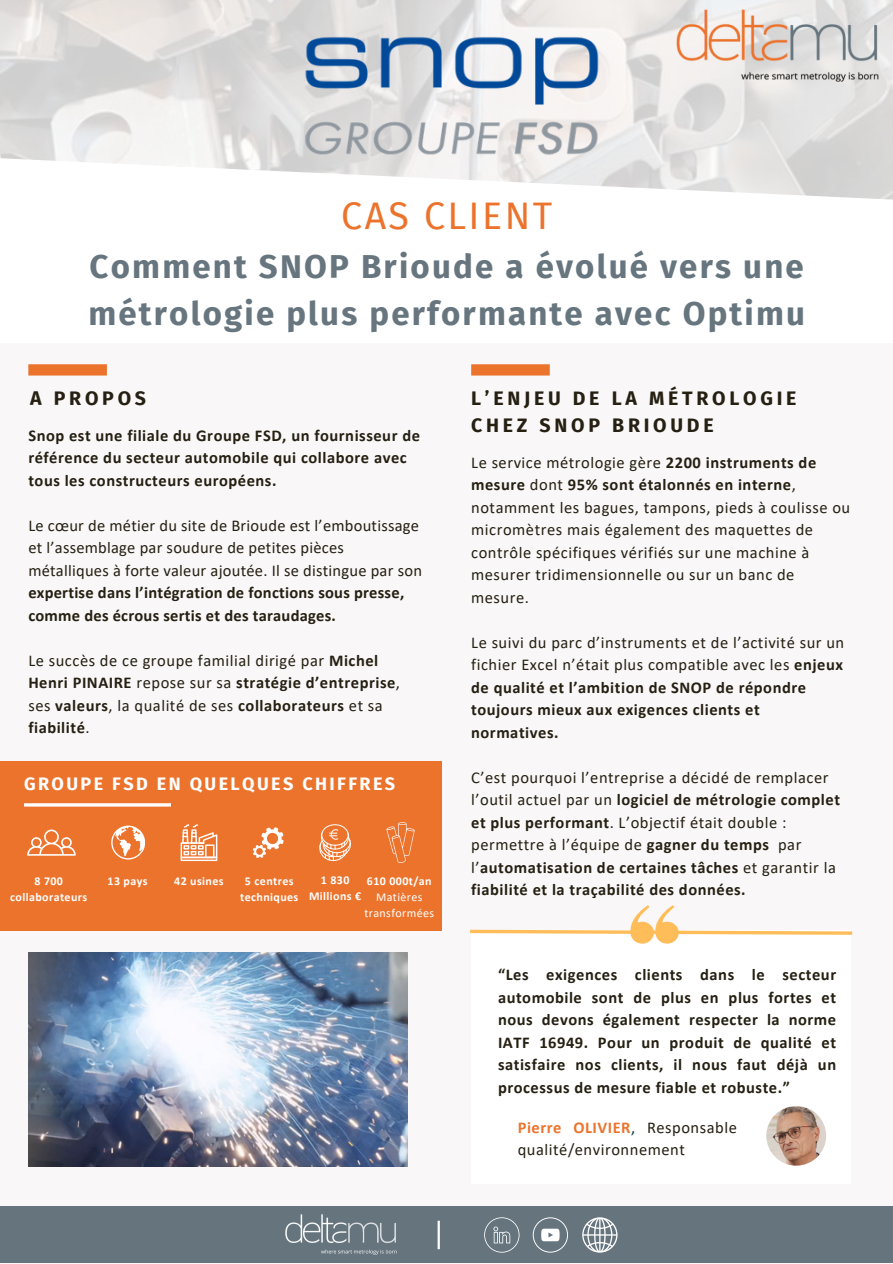
<style>
.page{position:relative;width:893px;height:1264px;background:#fff}
.page>*{position:absolute;margin:0;border:0;box-sizing:border-box;transform-origin:0 0}
.t1{font:37.5px "Fira Sans";letter-spacing:.065em;color:#ec732c}
.t2{font:700 33px/46.2px "Fira Sans";letter-spacing:.065em;color:#66757e}
.t3{font:700 19.5px/27px "Fira Sans";letter-spacing:.19em;color:#252012}
.t4{font:700 18px "Fira Sans";letter-spacing:.135em;color:#fff}
.t5{font:700 16.5px/22.5px "Calibri";letter-spacing:.03em;color:#252012}
.t6{font:16.5px/22.5px "Calibri";letter-spacing:.03em;color:#252012}
.t7{font:700 12px/16px "Calibri";letter-spacing:.035em;color:#fff;text-align:center}
.t8{font:12px/16px "Calibri";letter-spacing:.035em;color:#fff;text-align:center}
.s1{font-weight:700}
.s2{font-weight:400}
.s3{font-weight:700;color:#ec732c}
.s4{color:#043239}
</style>
<div class="page">
<img style="left:0;top:0;width:892px;height:200px">
<img style="left:674px;top:3px;width:209px;height:84px">
<img style="left:301px;top:32px;width:299px;height:127px">
<div style="left:0;top:343px;width:892px;height:920px;background:#f9f7f8"></div>
<div style="left:28px;top:364px;width:79px;height:11px;background:#ec732c"></div>
<div style="left:0;top:761px;width:441px;height:170px;background:#ec732c"></div>
<hr style="left:24px;top:803px;width:147px;height:3px;background:#fff">
<svg style="left:111px;top:825px;width:34px;height:34px"></svg>
<svg style="left:253px;top:827px;width:31px;height:30px"></svg>
<svg style="left:319px;top:824px;width:32px;height:37px"></svg>
<svg style="left:27px;top:829px;width:49px;height:26px"></svg>
<div style="left:471px;top:364px;width:78px;height:11px;background:#ec732c"></div>
<img style="left:28px;top:952px;width:379px;height:214px">
<div style="left:471px;top:929px;width:379px;height:254px;background:#fff"></div>
<img style="left:766px;top:1105px;width:60px;height:60px;border-radius:50%">
<svg style="left:470px;top:905px;width:383px;height:38px"></svg>
<div style="left:0;top:1206px;width:892px;height:57px;background:#65747d"></div>
<img style="left:285px;top:1214px;width:112px;height:41px">
<hr style="left:437px;top:1220px;width:3px;height:29px;background:#fff">
<svg style="left:484px;top:1217px;width:35px;height:35px"></svg>
<svg style="left:532px;top:1217px;width:35px;height:35px"></svg>
<svg style="left:582px;top:1217px;width:35px;height:35px"></svg>
<div style="left:181px;top:856px;width:36px;height:5px;background:#f3a97d"></div>
<hr style="left:182px;top:858px;width:34px;height:1px;background:#fff">
<svg style="left:181px;top:824px;width:36px;height:34px"></svg>
<svg style="left:386px;top:822px;width:28px;height:40px"></svg>
<h6 class="t1" style="left:341px;top:194px;width:212px">CAS CLIENT</h6>
<h6 class="t2" style="left:88px;top:244px;width:718px">Comment SNOP Brioude a évolué vers une métrologie plus performante avec Optimu</h6>
<p class="t3" style="left:30px;top:385px;width:117px">A PROPOS</p>
<p class="t3" style="left:471px;top:385px;width:327px">L’ENJEU DE LA MÉTROLOGIE<br>CHEZ SNOP BRIOUDE</p>
<h6 class="t5" style="left:28px;top:425px;width:393px">Snop est une filiale du Groupe FSD, un fournisseur de référence du secteur automobile qui collabore avec tous les constructeurs européens.</h6>
<h6 class="t6" style="left:28px;top:515px;width:395px">Le cœur de métier du site de Brioude est l’emboutissage et l’assemblage par soudure de petites pièces métalliques à forte valeur ajoutée. Il se distingue par son <span class="s1">expertise dans l’intégration de fonctions sous presse, comme des écrous sertis et des taraudages.</span></h6>
<h6 class="t6" style="left:28px;top:650px;width:373px">Le succès de ce groupe familial dirigé par <span class="s1">Michel Henri PINAIRE</span> repose sur sa <span class="s1">stratégie d’entreprise</span>, ses <span class="s1">valeurs</span>, la qualité de ses <span class="s1">collaborateurs</span> et sa <span class="s1">fiabilité</span>.</h6>
<h1 class="t6" style="left:471px;top:452px;width:380px">Le service métrologie gère <span class="s1">2200 instruments de mesure</span> dont <span class="s1">95% sont étalonnés en interne</span>, notamment les bagues, tampons, pieds à coulisse ou micromètres mais également des maquettes de contrôle spécifiques vérifiés sur une machine à mesurer tridimensionnelle ou sur un banc de mesure.</h1>
<h2 class="t5" style="left:471px;top:632px;width:374px"><span class="s2">Le suivi du parc d’instruments et de l’activité sur un fichier Excel n’était plus compatible avec les</span> enjeux de qualité et l’ambition de SNOP de répondre toujours mieux aux exigences clients et normatives.</h2>
<h3 class="t5" style="left:471px;top:767px;width:370px"><span class="s2">C’est pourquoi l’entreprise a décidé de remplacer l’outil actuel par un</span> logiciel de métrologie complet et plus performant<span class="s2">. L’objectif était double : permettre à l’équipe de</span> gagner du temps <span class="s2">par l’</span>automatisation de certaines tâches <span class="s2">et garantir la </span>fiabilité et la traçabilité des données.</h3>
<p class="t4" style="left:24px;top:773px;width:372px">GROUPE FSD EN QUELQUES CHIFFRES</p>
<p class="t7" style="left:10px;top:874px;width:79px">8 700 collaborateurs</p>
<p class="t7" style="left:107px;top:874px;width:42px">13 pays</p>
<p class="t7" style="left:174px;top:874px;width:51px">42 usines</p>
<p class="t7" style="left:240px;top:874px;width:60px">5 centres techniques</p>
<p class="t7" style="left:309px;top:873px;width:54px">1 830<br>Millions €</p>
<h3 class="t7" style="left:367px;top:874px;width:66px">610 000t/an</h3>
<h5 class="t8" style="left:364px;top:890px;width:71px">Matières transformées</h5>
<h5 class="t5" style="left:498px;top:964px;width:339px;text-align:justify">“Les exigences clients dans le secteur automobile sont de plus en plus fortes et nous devons également respecter la norme IATF 16949. Pour un produit de qualité et satisfaire nos clients, il nous faut déjà un processus de mesure fiable et robuste.”</h5>
<h5 class="t6" style="left:517px;top:1117px;width:221px"><span class="s3">Pierre OLIVIER</span><span class="s4">,</span> Responsable qualité/environnement</h5>
</div>
